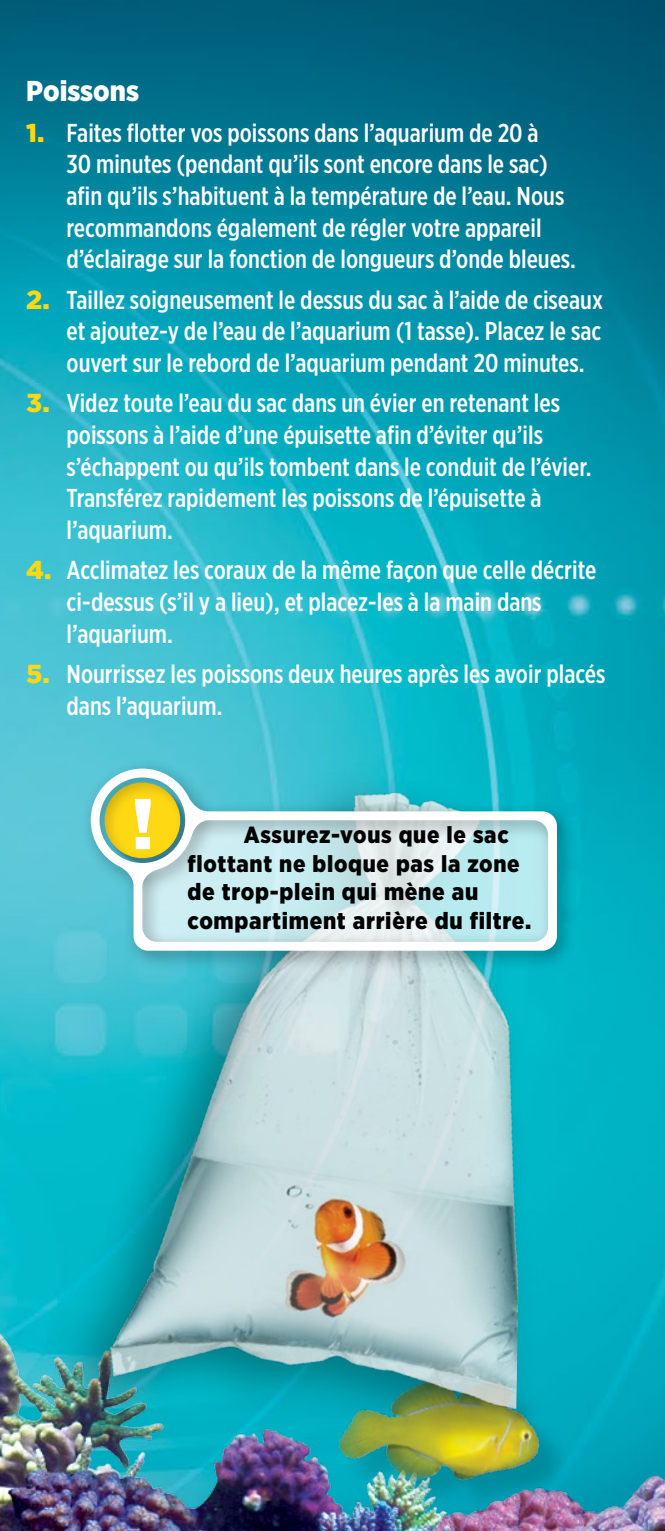
<style>
.page{position:relative;width:665px;height:1531px;background:#fff}
.page>*{position:absolute;margin:0;border:0;box-sizing:border-box;transform-origin:0 0}
.t1{font:900 71.75px "Gotham";color:#fff}
.t2{font:900 28.75px "Gotham Narrow";color:#fff}
.t3{font:500 26px/31.5px "Gotham X Narrow";color:#fff}
.t4{font:900 23.5px/28.8px "Gotham Narrow";letter-spacing:.03em;color:#000}
.t5{font:900 23.25px/28.5px "Gotham Narrow";letter-spacing:.03em;color:#000}
.s1{font-family:"Gotham";font-weight:900;color:#ffd814}
</style>
<div class="page">
<img style="left:0;top:0;width:664px;height:1087px">
<img style="left:536px;top:984px;width:128px;height:547px">
<img style="left:0;top:1087px;width:550px;height:444px">
<div style="left:343px;top:1384px;width:226px;height:127px;background:#000;opacity:.15"></div>
<img style="left:327px;top:1344px;width:229px;height:166px">
<div style="left:41px;top:766px;width:495px;height:700px;background:#000;opacity:.4"></div>
<img style="left:99px;top:971px;width:427px;height:471px">
<div style="left:81px;top:759px;width:496px;height:212px;background:#000;opacity:.35"></div>
<svg style="left:91px;top:768px;width:465px;height:183px;background:#acddd9"></svg>
<p class="t2" style="left:26px;top:74px;width:114px">Poissons</p>
<p class="t3" style="left:66px;top:117px;width:510px;text-indent:-40px"><span class="s1">1.</span> Faites flotter vos poissons dans l’aquarium de 20 à<br>30 minutes (pendant qu’ils sont encore dans le sac) afin qu’ils s’habituent à la température de l’eau. Nous recommandons également de régler votre appareil d’éclairage sur la fonction de longueurs d’onde bleues.</p>
<p class="t3" style="left:66px;top:283px;width:537px;text-align:justify;text-indent:-40px"><span class="s1">2.</span> Taillez soigneusement le dessus du sac à l’aide de ciseaux et ajoutez-y de l’eau de l’aquarium (1 tasse). Placez le sac ouvert sur le rebord de l’aquarium pendant 20 minutes.</p>
<p class="t3" style="left:66px;top:387px;width:526px;text-indent:-40px"><span class="s1">3.</span> Videz toute l’eau du sac dans un évier en retenant les poissons à l’aide d’une épuisette afin d’éviter qu’ils s’échappent ou qu’ils tombent dans le conduit de l’évier.<br>Transférez rapidement les poissons de l’épuisette à l’aquarium.</p>
<p class="t3" style="left:66px;top:554px;width:531px;text-indent:-40px"><span class="s1">4.</span> Acclimatez les coraux de la même façon que celle décrite ci-dessus (s’il y a lieu), et placez-les à la main dans l’aquarium.</p>
<p class="t3" style="left:66px;top:658px;width:540px;text-indent:-40px"><span class="s1">5.</span> Nourrissez les poissons deux heures après les avoir placés dans l’aquarium.</p>
<h1 class="t1" style="left:131px;top:782px;width:25px">!</h1>
<p class="t5" style="left:187px;top:820px;width:333px;text-indent:56px">Assurez-vous que le sac flottant ne bloque pas la zone</p>
<p class="t4" style="left:187px;top:877px;width:345px">de trop-plein qui mène au compartiment arrière du filtre.</p>
</div>
